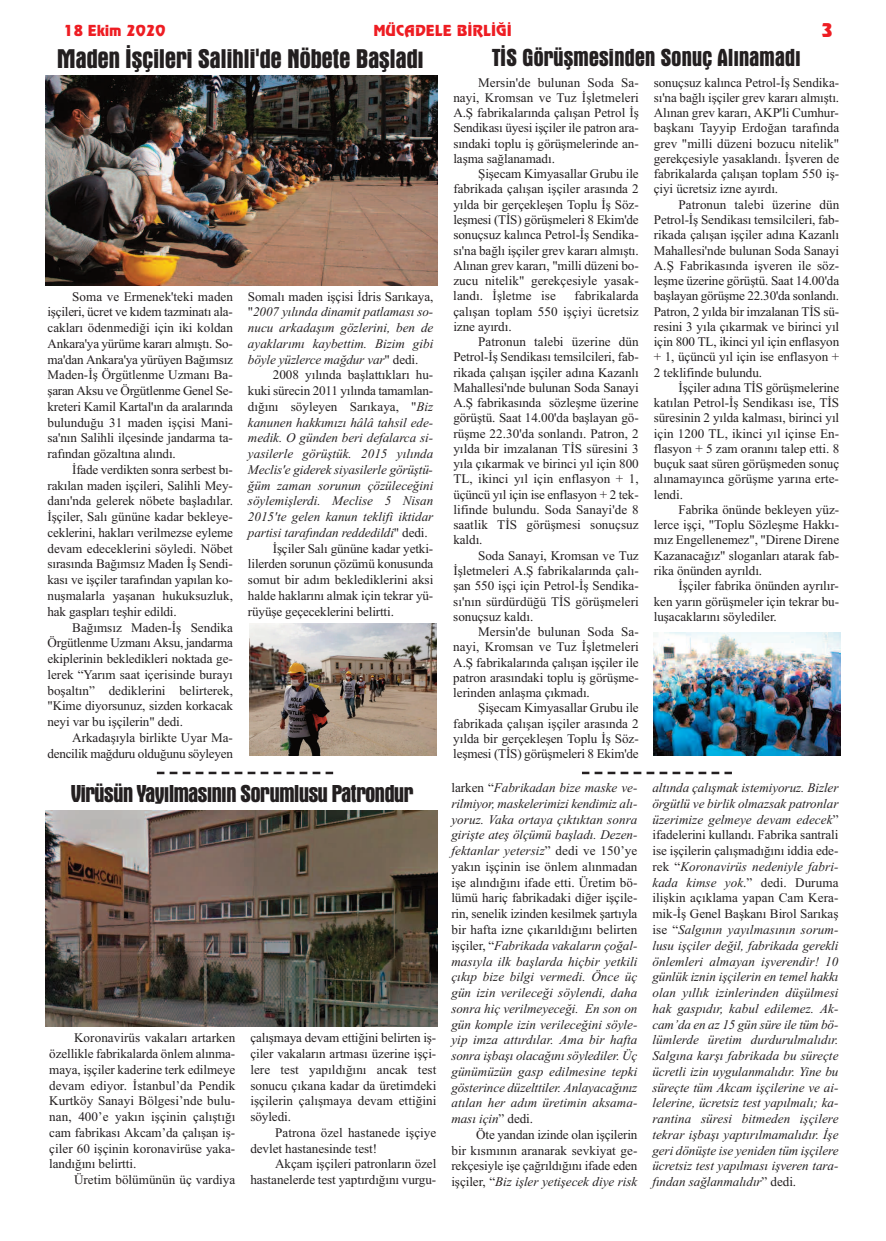
<style>
.page{position:relative;width:886px;height:1241px;background:#fff}
.page>*{position:absolute;margin:0;border:0;box-sizing:border-box;transform-origin:0 0}
.t1{font:700 condensed 27.5px "Aurora BT";letter-spacing:-.02em;color:#231f20}
.t2{font:700 condensed 25px "Aurora BT";letter-spacing:-.015em;color:#231f20}
.t3{font:700 condensed 24.88px "Aurora BT";letter-spacing:-.04em;color:#231f20}
.t4{font:18.75px "Revue BT";color:#ee1d23}
.t5{font:15px "Revue BT";color:#ee1d23}
.t6{font:13.12px/15.2px "TR Times New Roman";letter-spacing:-.005em;color:#231f20;text-align:justify}
.t7{font:italic 13.12px/15.8px "TR Times New Roman";color:#231f20;text-align:justify}
.s1{font-style:normal}
.s2{font-style:italic}
</style>
<div class="page">
<img style="left:45px;top:75px;width:393px;height:210px">
<img style="left:46px;top:810px;width:392px;height:216px">
<img style="left:249px;top:623px;width:187px;height:132px">
<svg style="left:582px;top:771px;width:150px;height:3px"></svg>
<svg style="left:157px;top:771px;width:176px;height:3px"></svg>
<img style="left:653px;top:632px;width:188px;height:123px">
<p class="t5" style="left:64px;top:22px;width:103px">18 Ekim 2020</p>
<p class="t5" style="left:373px;top:22px;width:140px">MÜCADELE BİRLİĞİ</p>
<h3 class="t4" style="left:821px;top:19px;width:14px">3</h3>
<h1 class="t1" style="left:57px;top:43px;width:368px">Maden İşçileri Salihli'de Nöbete Başladı</h1>
<p class="t6" style="left:48px;top:288px;width:187px;line-height:15.8px;text-indent:25px">Soma ve Ermenek'teki maden işçileri, ücret ve kıdem tazminatı ala&shy;cakları ödenmediği için iki koldan Ankara'ya yürüme kararı almıştı. So&shy;ma'dan Ankara'ya yürüyen Bağımsız Maden-İş Örgütlenme Uzmanı Ba&shy;şaran Aksu ve Örgütlenme Genel Se&shy;kreteri Kamil Kartal'ın da aralarında bulunduğu 31 maden işçisi Mani&shy;sa'nın Salihli ilçesinde jandarma ta&shy;rafından gözaltına alındı.</p>
<p class="t6" style="left:48px;top:461px;width:187px;line-height:15.8px;text-indent:25px">İfade verdikten sonra serbest bı&shy;rakılan maden işçileri, Salihli Mey&shy;danı'nda gelerek nöbete başladılar.<br>İşçiler, Salı gününe kadar bekleye&shy;ceklerini, hakları verilmezse eyleme devam edeceklerini söyledi. Nöbet sırasında Bağımsız Maden İş Sendi&shy;kası ve işçiler tarafından yapılan ko&shy;nuşmalarla yaşanan hukuksuzluk, hak gaspları teşhir edildi.</p>
<p class="t6" style="left:48px;top:619px;width:187px;line-height:15.8px;text-indent:25px">Bağımsız Maden-İş Sendika Örgütlenme Uzmanı Aksu, jandarma ekiplerinin bekledikleri noktada ge&shy;lerek “Yarım saat içerisinde burayı boşaltın” dediklerini belirterek, "Kime diyorsunuz, sizden korkacak neyi var bu işçilerin" dedi.</p>
<p class="t6" style="left:48px;top:729px;width:187px;line-height:15.8px;text-align:right">Arkadaşıyla birlikte Uyar Ma&shy;dencilik mağduru olduğunu söyleyen</p>
<p class="t7" style="left:248px;top:288px;width:187px"><span class="s1">Somalı maden işçisi İdris Sarıkaya, "</span>2007 yılında dinamit patlaması so&shy;nucu arkadaşım gözlerini, ben de ayaklarımı kaybettim. Bizim gibi böyle yüzlerce mağdur var<span class="s1">" dedi.</span></p>
<p class="t6" style="left:273px;top:367px;width:162px">2008 yılında başlattıkları hu-</p>
<p class="t6" style="left:248px;top:383px;width:187px">kuki sürecin 2011 yılında tamamlan-</p>
<p class="t6" style="left:248px;top:398px;width:187px">dığını söyleyen Sarıkaya, "<span class="s2">Biz</span></p>
<p class="t7" style="left:248px;top:414px;width:187px">kanunen hakkımızı hâlâ tahsil ede-</p>
<p class="t7" style="left:248px;top:430px;width:187px">medik. O günden beri defalarca si-</p>
<p class="t7" style="left:248px;top:445px;width:187px">yasilerle görüştük. 2015 yılında</p>
<p class="t7" style="left:248px;top:461px;width:187px">Meclis'e giderek siyasilerle görüştü-</p>
<p class="t7" style="left:248px;top:477px;width:187px">ğüm zaman sorunun çözüleceğini</p>
<p class="t7" style="left:248px;top:493px;width:187px">söylemişlerdi. Meclise 5 Nisan</p>
<p class="t7" style="left:248px;top:508px;width:187px">2015'te gelen kanun teklifi iktidar</p>
<p class="t7" style="left:248px;top:524px;width:181px">partisi tarafından reddedildi<span class="s1">" dedi.</span></p>
<p class="t6" style="left:273px;top:540px;width:162px">İşçiler Salı gününe kadar yetki-</p>
<p class="t6" style="left:248px;top:556px;width:187px">lilerden sorunun çözümü konusunda</p>
<p class="t6" style="left:248px;top:572px;width:187px">somut bir adım beklediklerini aksi</p>
<p class="t6" style="left:248px;top:587px;width:187px">halde haklarını almak için tekrar yü-</p>
<p class="t6" style="left:248px;top:603px;width:147px">rüyüşe geçeceklerini belirtti.</p>
<h3 class="t3" style="left:71px;top:778px;width:344px">Virüsün Yayılmasının Sorumlusu Patrondur</h3>
<p class="t6" style="left:49px;top:1029px;width:188px;line-height:15.8px;text-indent:25px">Koronavirüs vakaları artarken özellikle fabrikalarda önlem alınma&shy;maya, işçiler kaderine terk edilmeye devam ediyor. İstanbul’da Pendik Kurtköy Sanayi Bölgesi’nde bulu&shy;nan, 400’e yakın işçinin çalıştığı cam fabrikası Akcam’da çalışan iş&shy;çiler 60 işçinin koronavirüse yaka&shy;landığını belirtti.</p>
<p class="t6" style="left:74px;top:1171px;width:163px">Üretim bölümünün üç vardiya</p>
<p class="t6" style="left:250px;top:1029px;width:188px;line-height:15.8px">çalışmaya devam ettiğini belirten iş&shy;çiler vakaların artması üzerine işçi&shy;lere test yapıldığını ancak test sonucu çıkana kadar da üretimdeki işçilerin çalışmaya devam ettiğini söyledi.</p>
<p class="t6" style="left:250px;top:1124px;width:188px;line-height:15.8px;text-indent:25px">Patrona özel hastanede işçiye devlet hastanesinde test!</p>
<p class="t6" style="left:250px;top:1155px;width:188px;line-height:15.8px;text-align:right">Akçam işçileri patronların özel hastanelerde test yaptırdığını vurgu-</p>
<h2 class="t2" style="left:492px;top:43px;width:311px">TİS Görüşmesinden Sonuç Alınamadı</h2>
<p class="t6" style="left:453px;top:74px;width:187px;text-indent:25px">Mersin'de bulunan Soda Sa&shy;nayi, Kromsan ve Tuz İşletmeleri A.Ş fabrikalarında çalışan Petrol İş Sendikası üyesi işçiler ile patron ara&shy;sındaki toplu iş görüşmelerinde an&shy;laşma sağlanamadı.</p>
<p class="t6" style="left:453px;top:166px;width:187px;text-indent:25px">Şişecam Kimyasallar Grubu ile fabrikada çalışan işçiler arasında 2 yılda bir gerçekleşen Toplu İş Söz&shy;leşmesi (TİS) görüşmeleri 8 Ekim'de sonuçsuz kalınca Petrol-İş Sendika&shy;sı'na bağlı işçiler grev kararı almıştı.<br>Alınan grev kararı, "milli düzeni bo&shy;zucu nitelik" gerekçesiyle yasak&shy;landı. İşletme ise</p>
<p class="t6" style="left:453px;top:288px;width:187px;text-indent:121px">fabrikalarda çalışan toplam 550 işçiyi ücretsiz izne ayırdı.</p>
<p class="t6" style="left:453px;top:334px;width:187px;text-indent:25px">Patronun talebi üzerine dün Petrol-İş Sendikası temsilcileri, fab&shy;rikada çalışan işçiler adına Kazanlı Mahallesi'nde bulunan Soda Sanayi A.Ş fabrikasında sözleşme üzerine görüştü. Saat 14.00'da başlayan gö&shy;rüşme 22.30'da sonlandı. Patron, 2 yılda bir imzalanan TİS süresini 3 yıla çıkarmak ve birinci yıl için 800<br>TL, ikinci yıl için enflasyon + 1, üçüncü yıl için ise enflasyon + 2 tek&shy;lifinde bulundu. Soda Sanayi'de 8 saatlik TİS görüşmesi sonuçsuz kaldı.</p>
<p class="t6" style="left:453px;top:547px;width:187px;text-indent:25px">Soda Sanayi, Kromsan ve Tuz İşletmeleri A.Ş fabrikalarında çalı&shy;şan 550 işçi için Petrol-İş Sendika&shy;sı'nın sürdürdüğü TİS görüşmeleri sonuçsuz kaldı.</p>
<p class="t6" style="left:453px;top:623px;width:187px;text-indent:25px">Mersin'de bulunan Soda Sa&shy;nayi, Kromsan ve Tuz İşletmeleri A.Ş fabrikalarında çalışan işçiler ile patron arasındaki toplu iş görüşme&shy;lerinden anlaşma çıkmadı.</p>
<p class="t6" style="left:453px;top:700px;width:187px;text-indent:25px">Şişecam Kimyasallar Grubu ile fabrikada çalışan işçiler arasında 2 yılda bir gerçekleşen Toplu İş Söz&shy;leşmesi (TİS) görüşmeleri 8 Ekim'de</p>
<p class="t7" style="left:451px;top:779px;width:188px"><span class="s1">larken “</span>Fabrikadan bize maske ve&shy;rilmiyor, maskelerimizi kendimiz alı&shy;yoruz. Vaka ortaya çıktıktan sonra girişte ateş ölçümü başladı. Dezen&shy;fektanlar yetersiz<span class="s1">” dedi ve 150’ye yakın işçinin ise önlem alınmadan işe alındığını ifade etti. Üretim bö&shy;lümü hariç fabrikadaki diğer işçile&shy;rin, senelik izinden kesilmek şartıyla bir hafta izne çıkarıldığını belirten işçiler, “</span>Fabrikada vakaların çoğal&shy;masıyla ilk başlarda hiçbir yetkili çıkıp bize bilgi vermedi. Önce üç gün izin verileceği söylendi, daha sonra hiç verilmeyeceği. En son on gün komple izin verileceğini söyle&shy;yip imza attırdılar. Ama bir hafta sonra işbaşı olacağını söylediler. Üç günümüzün gasp edilmesine tepki gösterince düzelttiler. Anlayacağınız atılan her adım üretimin aksama&shy;ması için<span class="s1">” dedi.</span></p>
<p class="t6" style="left:451px;top:1126px;width:188px;line-height:15.8px;text-indent:25px">Öte yandan izinde olan işçilerin bir kısmının aranarak sevkiyat ge&shy;rekçesiyle işe çağrıldığını ifade eden işçiler, “<span class="s2">Biz işler yetişecek diye risk</span></p>
<p class="t6" style="left:654px;top:74px;width:187px">sonuçsuz kalınca Petrol-İş Sendika&shy;sı'na bağlı işçiler grev kararı almıştı.<br>Alınan grev kararı, AKP'li Cumhur&shy;başkanı Tayyip Erdoğan tarafında grev "milli düzeni bozucu nitelik" gerekçesiyle yasaklandı. İşveren de fabrikalarda çalışan toplam 550 iş&shy;çiyi ücretsiz izne ayırdı.</p>
<p class="t6" style="left:654px;top:196px;width:187px;text-indent:25px">Patronun talebi üzerine dün Petrol-İş Sendikası temsilcileri, fab&shy;rikada çalışan işçiler adına Kazanlı Mahallesi'nde bulunan Soda Sanayi A.Ş Fabrikasında işveren ile söz&shy;leşme üzerine görüştü. Saat 14.00'da başlayan görüşme 22.30'da sonlandı.<br>Patron, 2 yılda bir imzalanan TİS sü&shy;resini 3 yıla çıkarmak ve birinci yıl için 800 TL, ikinci yıl için enflasyon + 1, üçüncü yıl için ise enflasyon + 2 teklifinde bulundu.</p>
<p class="t6" style="left:654px;top:379px;width:187px;text-indent:25px">İşçiler adına TİS görüşmelerine katılan Petrol-İş Sendikası ise, TİS süresinin 2 yılda kalması, birinci yıl için 1200 TL, ikinci yıl içinse En&shy;flasyon + 5 zam oranını talep etti. 8 buçuk saat süren görüşmeden sonuç alınamayınca görüşme yarına erte&shy;lendi.</p>
<p class="t6" style="left:654px;top:501px;width:187px;text-indent:25px">Fabrika önünde bekleyen yüz&shy;lerce işçi, "Toplu Sözleşme Hakkı&shy;mız Engellenemez", "Direne Direne Kazanacağız" sloganları atarak fab&shy;rika önünden ayrıldı.</p>
<p class="t6" style="left:654px;top:578px;width:187px;text-indent:25px">İşçiler fabrika önünden ayrılır&shy;ken yarın görüşmeler için tekrar bu&shy;luşacaklarını söylediler.</p>
<p class="t7" style="left:652px;top:779px;width:188px">altında çalışmak istemiyoruz. Bizler örgütlü ve birlik olmazsak patronlar üzerimize gelmeye devam edecek<span class="s1">” ifadelerini kullandı. Fabrika santrali ise işçilerin çalışmadığını iddia ede&shy;rek “</span>Koronavirüs nedeniyle fabri&shy;kada kimse yok<span class="s1">.” dedi. Duruma ilişkin açıklama yapan Cam Kera&shy;mik-İş Genel Başkanı Birol Sarıkaş ise “</span>Salgının yayılmasının sorum&shy;lusu işçiler değil, fabrikada gerekli önlemleri almayan işverendir! 10 günlük iznin işçilerin en temel hakkı olan yıllık izinlerinden düşülmesi hak gaspıdır, kabul edilemez. Ak&shy;cam’da en az 15 gün süre ile tüm bö&shy;lümlerde üretim durdurulmalıdır.<br>Salgına karşı fabrikada bu süreçte ücretli izin uygulanmalıdır. Yine bu süreçte tüm Akcam işçilerine ve ai&shy;lelerine, ücretsiz test yapılmalı; ka&shy;rantina süresi bitmeden işçilere tekrar işbaşı yaptırılmamalıdır. İşe geri dönüşte ise yeniden tüm işçilere ücretsiz test yapılması işveren tara&shy;fından sağlanmalıdır<span class="s1">” dedi.</span></p>
</div>
